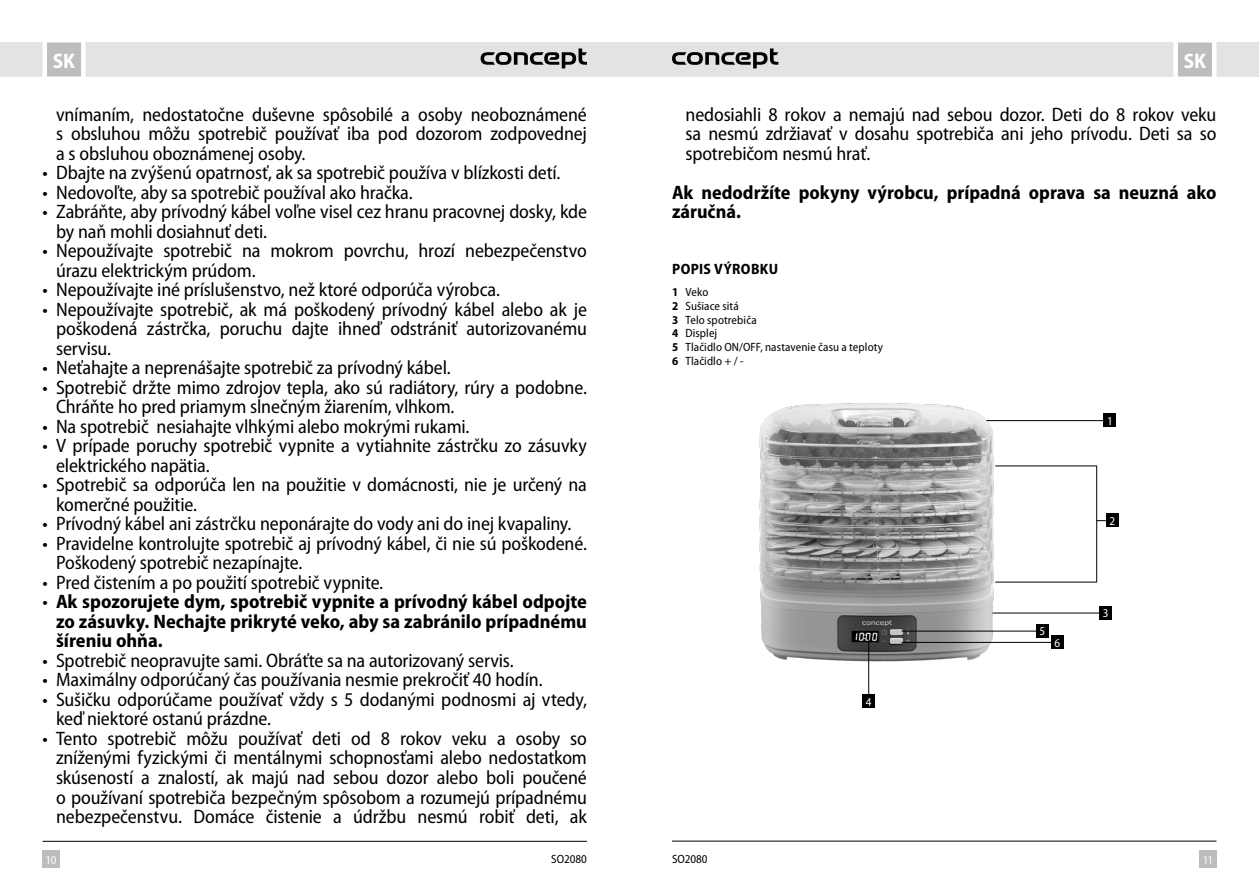
<style>
.page{position:relative;width:1259px;height:893px;background:#fff}
.page>*{position:absolute;margin:0;border:0;box-sizing:border-box;transform-origin:0 0}
.t1{font:700 semi-condensed 21px "Myriad Pro";color:#fff}
.t2{font:semi-condensed 19.5px/19.5px "Myriad Pro";letter-spacing:-.005em;color:#000}
.t3{font:700 semi-condensed 19.5px/19.5px "Myriad Pro";color:#000;text-align:justify}
.t4{font:700 semi-condensed 15px "Myriad Pro";letter-spacing:.025em;color:#000}
.t5{font:semi-condensed 12px/13.8px "Myriad Pro";letter-spacing:.005em;color:#000}
.t6{font:semi-condensed 12px "Myriad Pro";color:#fff}
.s1{font-weight:400}
.s2{font-weight:700}
</style>
<div class="page">
<div style="left:629px;top:43px;width:630px;height:34px;background:#e3e3e3"></div>
<div style="left:0;top:43px;width:629px;height:34px;background:#e3e3e3"></div>
<div style="left:43px;top:850px;width:17px;height:17px;background:#bdbdbd"></div>
<div style="left:1199px;top:850px;width:17px;height:17px;background:#bdbdbd"></div>
<svg style="left:1171px;top:42px;width:47px;height:35px"></svg>
<svg style="left:40px;top:42px;width:48px;height:35px"></svg>
<hr style="left:672px;top:841px;width:544px;height:1px;background:#000">
<hr style="left:43px;top:841px;width:544px;height:1px;background:#000">
<svg style="left:480px;top:48px;width:107px;height:20px"></svg>
<svg style="left:672px;top:48px;width:106px;height:20px"></svg>
<hr style="left:1096px;top:466px;width:1px;height:116px;background:#000">
<hr style="left:969px;top:613px;width:136px;height:1px;background:#000">
<hr style="left:967px;top:420px;width:136px;height:1px;background:#000">
<hr style="left:995px;top:582px;width:101px;height:1px;background:#000">
<hr style="left:995px;top:466px;width:101px;height:1px;background:#000">
<img style="left:759px;top:403px;width:261px;height:275px">
<div style="left:1099px;top:606px;width:13px;height:14px;background:#000"></div>
<div style="left:1105px;top:513px;width:13px;height:14px;background:#000"></div>
<div style="left:1103px;top:413px;width:13px;height:14px;background:#000"></div>
<hr style="left:901px;top:631px;width:136px;height:1px;background:#000">
<hr style="left:901px;top:642px;width:150px;height:1px;background:#000">
<div style="left:1035px;top:624px;width:13px;height:14px;background:#000"></div>
<div style="left:1051px;top:635px;width:13px;height:14px;background:#000"></div>
<hr style="left:868px;top:638px;width:1px;height:63px;background:#000">
<div style="left:862px;top:694px;width:13px;height:14px;background:#000"></div>
<p class="t1" style="left:53px;top:48px;width:24px">SK</p>
<p class="t1" style="left:1183px;top:48px;width:24px">SK</p>
<p class="t2" style="left:56px;top:104px;width:532px;text-align:justify">vnímaním, nedostatočne duševne spôsobilé a osoby neoboznámené s obsluhou môžu spotrebič používať iba pod dozorom zodpovednej a s obsluhou oboznámenej osoby.</p>
<p class="t2" style="left:43px;top:163px;width:519px">• Dbajte na zvýšenú opatrnosť, ak sa spotrebič používa v blízkosti detí.</p>
<p class="t2" style="left:43px;top:182px;width:372px">• Nedovoľte, aby sa spotrebič používal ako hračka.</p>
<p class="t2" style="left:56px;top:202px;width:532px;text-indent:-13px">• Zabráňte, aby prívodný kábel voľne visel cez hranu pracovnej dosky, kde by naň mohli dosiahnuť deti.</p>
<p class="t2" style="left:56px;top:241px;width:532px;text-indent:-13px">• Nepoužívajte spotrebič na mokrom povrchu, hrozí nebezpečenstvo úrazu elektrickým prúdom.</p>
<p class="t2" style="left:43px;top:280px;width:459px">• Nepoužívajte iné príslušenstvo, než ktoré odporúča výrobca.</p>
<p class="t2" style="left:56px;top:299px;width:532px;text-align:justify;text-indent:-13px">• Nepoužívajte spotrebič, ak má poškodený prívodný kábel alebo ak je poškodená zástrčka, poruchu dajte ihneď odstrániť autorizovanému servisu.</p>
<p class="t2" style="left:43px;top:358px;width:410px">• Neťahajte a neprenášajte spotrebič za prívodný kábel.</p>
<p class="t2" style="left:56px;top:377px;width:532px;text-indent:-13px">• Spotrebič držte mimo zdrojov tepla, ako sú radiátory, rúry a podobne.<br>Chráňte ho pred priamym slnečným žiarením, vlhkom.</p>
<p class="t2" style="left:43px;top:416px;width:428px">• Na spotrebič nesiahajte vlhkými alebo mokrými rukami.</p>
<p class="t2" style="left:56px;top:436px;width:532px;text-indent:-13px">• V prípade poruchy spotrebič vypnite a vytiahnite zástrčku zo zásuvky elektrického napätia.</p>
<p class="t2" style="left:56px;top:475px;width:532px;text-indent:-13px">• Spotrebič sa odporúča len na použitie v domácnosti, nie je určený na komerčné použitie.</p>
<p class="t2" style="left:43px;top:514px;width:530px">• Prívodný kábel ani zástrčku neponárajte do vody ani do inej kvapaliny.</p>
<p class="t2" style="left:56px;top:533px;width:532px;text-indent:-13px">• Pravidelne kontrolujte spotrebič aj prívodný kábel, či nie sú poškodené.<br>Poškodený spotrebič nezapínajte.</p>
<p class="t2" style="left:43px;top:572px;width:342px">• Pred čistením a po použití spotrebič vypnite.</p>
<p class="t3" style="left:56px;top:592px;width:532px;text-indent:-13px"><span class="s1">•</span> Ak spozorujete dym, spotrebič vypnite a prívodný kábel odpojte zo zásuvky. Nechajte prikryté veko, aby sa zabránilo prípadnému šíreniu ohňa.</p>
<p class="t2" style="left:43px;top:650px;width:473px">• Spotrebič neopravujte sami. Obráťte sa na autorizovaný servis.</p>
<p class="t2" style="left:43px;top:670px;width:501px">• Maximálny odporúčaný čas používania nesmie prekročiť 40 hodín.</p>
<p class="t2" style="left:56px;top:689px;width:532px;text-indent:-13px">• Sušičku odporúčame používať vždy s 5 dodanými podnosmi aj vtedy, keď niektoré ostanú prázdne.</p>
<p class="t2" style="left:56px;top:728px;width:532px;text-align:justify;text-indent:-13px">• Tento spotrebič môžu používať deti od 8 rokov veku a osoby so zníženými fyzickými či mentálnymi schopnosťami alebo nedostatkom skúseností a znalostí, ak majú nad sebou dozor alebo boli poučené o používaní spotrebiča bezpečným spôsobom a rozumejú prípadnému nebezpečenstvu. Domáce čistenie a údržbu nesmú robiť deti, ak</p>
<p class="t2" style="left:685px;top:104px;width:532px;text-align:justify">nedosiahli 8 rokov a nemajú nad sebou dozor. Deti do 8 rokov veku sa nesmú zdržiavať v dosahu spotrebiča ani jeho prívodu. Deti sa so spotrebičom nesmú hrať.</p>
<p class="t3" style="left:672px;top:182px;width:546px">Ak nedodržíte pokyny výrobcu, prípadná oprava sa neuzná ako záručná.</p>
<p class="t4" style="left:672px;top:259px;width:107px">POPIS VÝROBKU</p>
<p class="t5" style="left:672px;top:285px;width:212px"><span class="s2">1</span> Veko<br><span class="s2">2</span> Sušiace sitá<br><span class="s2">3</span> Telo spotrebiča<br><span class="s2">4</span> Displej<br><span class="s2">5</span> Tlačidlo ON/OFF, nastavenie času a teploty<br><span class="s2">6</span> Tlačidlo + / -</p>
<p class="t6" style="left:866px;top:694px;width:7px">4</p>
<p class="t6" style="left:1039px;top:624px;width:7px">5</p>
<p class="t6" style="left:1054px;top:635px;width:7px">6</p>
<p class="t6" style="left:1107px;top:414px;width:7px">1</p>
<p class="t6" style="left:1109px;top:514px;width:7px">2</p>
<p class="t6" style="left:1103px;top:606px;width:7px">3</p>
<p class="t5" style="left:551px;top:851px;width:37px">SO2080</p>
<p class="t5" style="left:672px;top:851px;width:37px">SO2080</p>
<p class="t6" style="left:45px;top:852px;width:13px">10</p>
<p class="t6" style="left:1202px;top:852px;width:12px">11</p>
</div>
